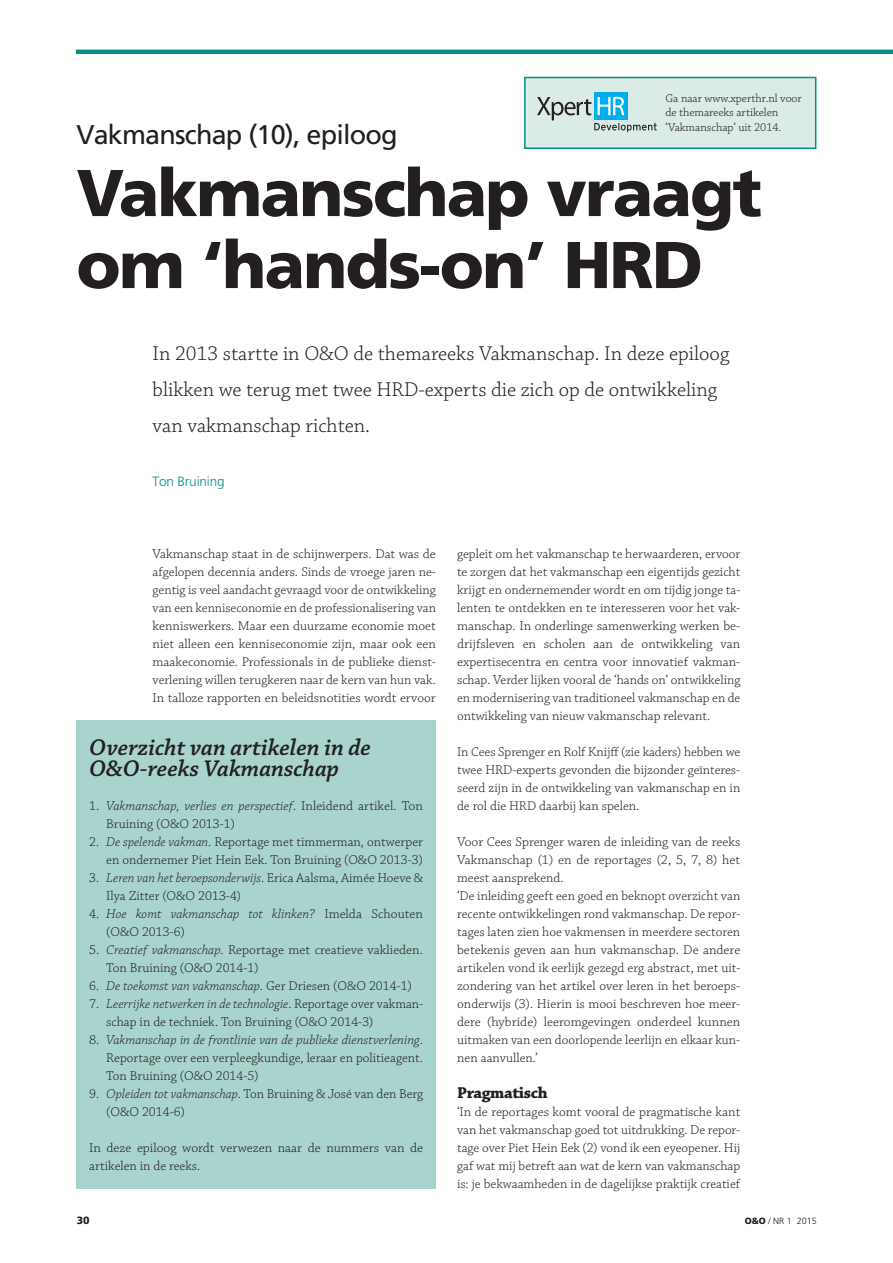
<style>
.page{position:relative;width:893px;height:1263px;background:#fff}
.page>*{position:absolute;margin:0;border:0;box-sizing:border-box;transform-origin:0 0}
.t1{font:900 66px/72px "Frutiger LT Std";letter-spacing:-.025em;color:#231f20}
.t2{font:27px "Frutiger LT Std";letter-spacing:-.03em;color:#231f20}
.t3{font:italic 600 24px/21px "Chaparral Pro";color:#231f20}
.t4{font:300 21px/36px "Chaparral Pro";color:#231f20}
.t5{font:700 16.5px "Chaparral Pro";letter-spacing:-.025em;color:#231f20}
.t6{font:300 13.5px/18px "Chaparral Pro";color:#231f20}
.t7{font:italic 300 13.5px/18px "Chaparral Pro";color:#231f20}
.t8{font:300 13.5px "Frutiger LT Std";letter-spacing:-.01em;color:#00927f}
.t9{font:300 12px/14.4px "Chaparral Pro";letter-spacing:-.005em;color:#231f20}
.t10{font:900 10.5px "Frutiger LT Std";color:#231f20}
.t11{font:300 9px "Frutiger LT Std";color:#231f20}
.s1{font-style:italic}
.s2{font-style:normal}
.s3{font-weight:900}
</style>
<div class="page">
<hr style="left:76px;top:50px;width:817px;height:4px;background:#00927f">
<div style="left:76px;top:720px;width:360px;height:468px;background:#a9d4cd"></div>
<div style="left:525px;top:77px;width:291px;height:71px;background:#dbece8"></div>
<div style="left:524px;top:77px;width:292px;height:72px;border:2px solid #00927f"></div>
<div style="left:594px;top:92px;width:34px;height:28px;background:#00aeef"></div>
<svg style="left:537px;top:97px;width:120px;height:35px"></svg>
<p class="t9" style="left:665px;top:92px;width:138px">Ga naar www.xperthr.nl voor de themareeks artikelen ‘Vakmanschap’ uit 2014.</p>
<h2 class="t2" style="left:76px;top:124px;width:323px">Vakmanschap (10), epiloog</h2>
<h1 class="t1" style="left:76px;top:160px;width:687px">Vakmanschap vraagt om ‘hands-on’ HRD</h1>
<h3 class="t4" style="left:153px;top:337px;width:578px">In 2013 startte in O&amp;O de themareeks Vakmanschap. In deze epiloog blikken we terug met twee HRD-experts die zich op de ontwikkeling van vakmanschap richten.</h3>
<p class="t8" style="left:153px;top:476px;width:74px">Ton Bruining</p>
<p class="t6" style="left:153px;top:546px;width:285px;text-align:justify">Vakmanschap staat in de schijnwerpers. Dat was de afgelopen decennia anders. Sinds de vroege jaren ne&shy;gentig is veel aandacht gevraagd voor de ontwikkeling van een kenniseconomie en de professionalisering van kenniswerkers. Maar een duurzame economie moet niet alleen een kenniseconomie zijn, maar ook een maakeconomie. Professionals in de publieke dienst&shy;verlening willen terugkeren naar de kern van hun vak.<br>In talloze rapporten en beleidsnotities wordt ervoor</p>
<p class="t6" style="left:457px;top:546px;width:285px;text-align:justify">gepleit om het vakmanschap te herwaarderen, ervoor te zorgen dat het vakmanschap een eigentijds gezicht krijgt en ondernemender wordt en om tijdig jonge ta&shy;lenten te ontdekken en te interesseren voor het vak&shy;manschap. In onderlinge samenwerking werken be&shy;drijfsleven en scholen aan de ontwikkeling van expertisecentra en centra voor innovatief vakman&shy;schap. Verder lijken vooral de ‘hands on’ ontwikkeling en modernisering van traditioneel vakmanschap en de ontwikkeling van nieuw vakmanschap relevant.</p>
<p class="t6" style="left:457px;top:744px;width:285px;text-align:justify">In Cees Sprenger en Rolf Knijff (zie kaders) hebben we twee HRD-experts gevonden die bijzonder geïnteres&shy;seerd zijn in de ontwikkeling van vakmanschap en in de rol die HRD daarbij kan spelen.</p>
<p class="t6" style="left:457px;top:834px;width:285px">Voor Cees Sprenger waren de inleiding van de reeks Vakmanschap (1) en de reportages (2, 5, 7, 8) het meest aansprekend.<br>‘De inleiding geeft een goed en beknopt overzicht van recente ontwikkelingen rond vakmanschap. De repor&shy;tages laten zien hoe vakmensen in meerdere sectoren betekenis geven aan hun vakmanschap. De andere artikelen vond ik eerlijk gezegd erg abstract, met uit&shy;zondering van het artikel over leren in het beroeps&shy;onderwijs (3). Hierin is mooi beschreven hoe meer&shy;dere (hybride) leeromgevingen onderdeel kunnen uitmaken van een doorlopende leerlijn en elkaar kun&shy;nen aanvullen.’</p>
<p class="t5" style="left:457px;top:1086px;width:92px">Pragmatisch</p>
<p class="t6" style="left:457px;top:1104px;width:285px;text-align:justify">‘In de reportages komt vooral de pragmatische kant van het vakmanschap goed tot uitdrukking. De repor&shy;tage over Piet Hein Eek (2) vond ik een eyeopener. Hij gaf wat mij betreft aan wat de kern van vakmanschap is: je bekwaamheden in de dagelijkse praktijk creatief</p>
<h3 class="t3" style="left:89px;top:739px;width:283px">Overzicht van artikelen in de<br>O&amp;O-reeks Vakmanschap</h3>
<p class="t6" style="left:106px;top:798px;width:318px;text-indent:-17px">1. <span class="s1">Vakmanschap, verlies en perspectief</span>. Inleidend artikel. Ton<br>Bruining (O&amp;O 2013-1)</p>
<p class="t6" style="left:89px;top:834px;width:335px;text-align:right">2. <span class="s1">De spelende vakman</span>. Reportage met timmerman, ontwerper en ondernemer Piet Hein Eek. Ton Bruining (O&amp;O 2013-3)</p>
<p class="t6" style="left:106px;top:870px;width:318px;text-indent:-17px">3. <span class="s1">Leren van het beroepsonderwijs</span>. Erica Aalsma, Aimée Hoeve &amp;<br>Ilya Zitter (O&amp;O 2013-4)</p>
<p class="t7" style="left:106px;top:906px;width:318px;text-indent:-17px"><span class="s2">4.</span> Hoe komt vakmanschap tot klinken? <span class="s2">Imelda Schouten (O&amp;O 2013-6)</span></p>
<p class="t6" style="left:106px;top:942px;width:318px;text-indent:-17px">5. <span class="s1">Creatief vakmanschap</span>. Reportage met creatieve vaklieden.<br>Ton Bruining (O&amp;O 2014-1)</p>
<p class="t6" style="left:89px;top:978px;width:324px">6. <span class="s1">De toekomst van vakmanschap</span>. Ger Driesen (O&amp;O 2014-1)</p>
<p class="t6" style="left:106px;top:996px;width:318px;text-indent:-17px">7. <span class="s1">Leerrijke netwerken in de technologie</span>. Reportage over vakman&shy;schap in de techniek. Ton Bruining (O&amp;O 2014-3)</p>
<p class="t6" style="left:106px;top:1032px;width:318px;text-align:justify;text-indent:-17px">8. <span class="s1">Vakmanschap in de frontlinie van de publieke dienstverlening</span>.<br>Reportage over een verpleegkundige, leraar en politieagent.<br>Ton Bruining (O&amp;O 2014-5)</p>
<p class="t6" style="left:106px;top:1086px;width:318px;text-indent:-17px">9. <span class="s1">Opleiden tot vakmanschap</span>. Ton Bruining &amp; José van den Berg (O&amp;O 2014-6)</p>
<p class="t6" style="left:89px;top:1140px;width:335px">In deze epiloog wordt verwezen naar de nummers van de artikelen in de reeks.</p>
<p class="t10" style="left:77px;top:1216px;width:14px">30</p>
<p class="t11" style="left:745px;top:1217px;width:74px"><span class="s3">O&amp;O</span> / NR 1 2015</p>
</div>
